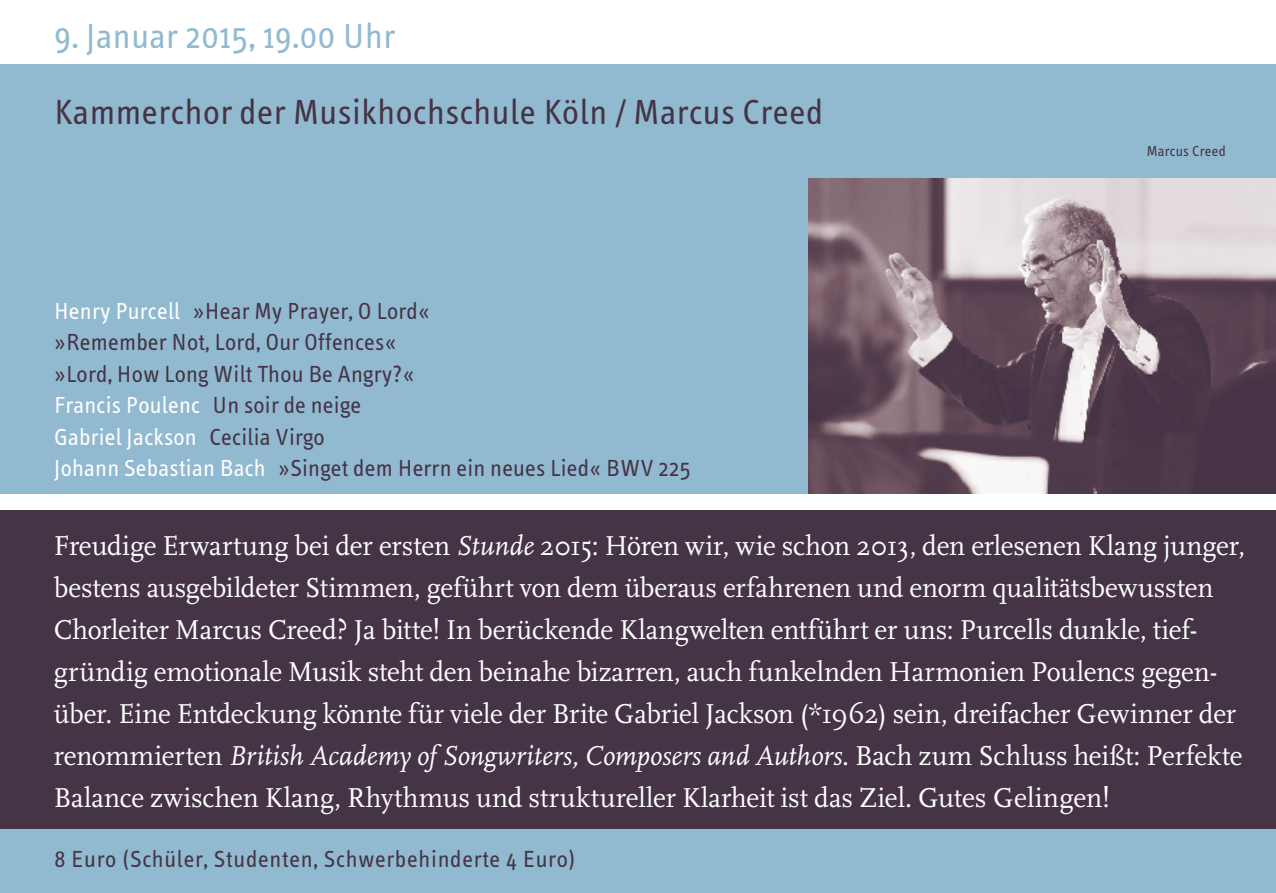
<style>
.page{position:relative;width:1276px;height:893px;background:#fff}
.page>*{position:absolute;margin:0;border:0;box-sizing:border-box;transform-origin:0 0}
.t1{font:36px "Info Text";letter-spacing:.015em;color:#453445}
.t2{font:36px "Info Text";letter-spacing:.015em;color:#91b9d0}
.t3{font:28.5px/42px "Scala";letter-spacing:-.005em;color:#fff}
.t4{font:24px/31.5px "Info Text";letter-spacing:.01em;color:#453445}
.t5{font:24px "Info Text";letter-spacing:.03em;color:#453445}
.t6{font:15px "Info Text";letter-spacing:.015em;color:#453445}
.s1{color:#fff}
.s2{font-style:italic}
</style>
<div class="page">
<div style="left:0;top:64px;width:1276px;height:429px;background:#91b9d0"></div>
<div style="left:0;top:510px;width:1276px;height:319px;background:#453445"></div>
<div style="left:0;top:829px;width:1276px;height:64px;background:#91b9d0"></div>
<img style="left:808px;top:179px;width:468px;height:314px">
<p class="t2" style="left:54px;top:16px;width:342px">9. Januar 2015, 19.00 Uhr</p>
<p class="t1" style="left:54px;top:92px;width:770px">Kammerchor der Musikhochschule Köln / Marcus Creed</p>
<p class="t4" style="left:54px;top:295px;width:638px"><span class="s1">Henry Purcell</span> »Hear My Prayer, O Lord«<br>»Remember Not, Lord, Our Offences«<br>»Lord, How Long Wilt Thou Be Angry?«<br><span class="s1">Francis Poulenc</span> Un soir de neige<br><span class="s1">Gabriel Jackson</span> Cecilia Virgo<br><span class="s1">Johann Sebastian Bach</span> »Singet dem Herrn ein neues Lied« BWV 225</p>
<p class="t6" style="left:1146px;top:143px;width:80px">Marcus Creed</p>
<p class="t3" style="left:54px;top:525px;width:1192px">Freudige Erwartung bei der ersten <span class="s2">Stunde</span> 2015: Hören wir, wie schon 2013, den erlesenen Klang junger, bestens ausgebildeter Stimmen, geführt von dem überaus erfahrenen und enorm qualitätsbewussten Chorleiter Marcus Creed? Ja bitte! In berückende Klangwelten entführt er uns: Purcells dunkle, tief&shy;gründig emotionale Musik steht den beinahe bizarren, auch funkelnden Harmonien Poulencs gegen&shy;über. Eine Entdeckung könnte für viele der Brite Gabriel Jackson (*1962) sein, dreifacher Gewinner der renommierten <span class="s2">British Academy of Songwriters, Composers and Authors</span>. Bach zum Schluss heißt: Perfekte Balance zwischen Klang, Rhythmus und struktureller Klarheit ist das Ziel. Gutes Gelingen!</p>
<p class="t5" style="left:54px;top:846px;width:523px">8 Euro (Schüler, Studenten, Schwerbehinderte 4 Euro)</p>
</div>
